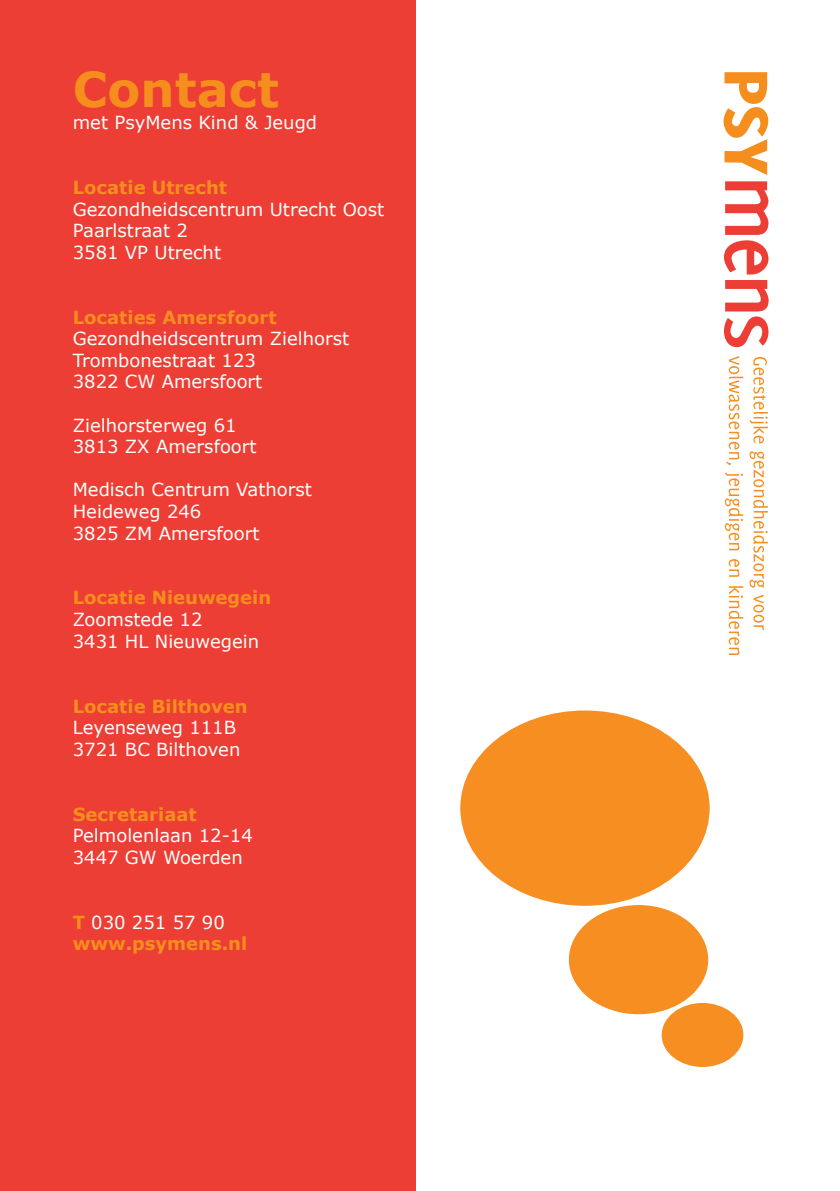
<style>
.page{position:relative;width:840px;height:1191px;background:#fff}
.page>*{position:absolute;margin:0;border:0;box-sizing:border-box;transform-origin:0 0}
.t1{font:700 48px "Verdana";color:#f68e1e}
.t2{font:18px/21.6px "Verdana";color:#fff}
.t3{font:700 18px/21.6px "Verdana";color:#f68e1e}
.s1{font-weight:400;color:#fff}
</style>
<div class="page">
<div style="left:0;top:0;width:415px;height:1191px;background:#ec3e34"></div>
<svg style="left:723px;top:72px;width:44px;height:103px"></svg>
<svg style="left:724px;top:181px;width:44px;height:93px"></svg>
<svg style="left:724px;top:280px;width:44px;height:67px"></svg>
<svg style="left:749px;top:357px;width:18px;height:86px"></svg>
<svg style="left:749px;top:451px;width:18px;height:137px"></svg>
<svg style="left:753px;top:595px;width:10px;height:35px"></svg>
<svg style="left:726px;top:356px;width:16px;height:109px"></svg>
<svg style="left:724px;top:472px;width:18px;height:78px"></svg>
<svg style="left:728px;top:559px;width:11px;height:18px"></svg>
<svg style="left:728px;top:586px;width:14px;height:69px"></svg>
<div style="left:568px;top:905px;width:139px;height:109px;background:#f68e21;border-radius:50%"></div>
<div style="left:661px;top:1003px;width:82px;height:64px;background:#f68e21;border-radius:50%"></div>
<div style="left:460px;top:710px;width:249px;height:195px;background:#f68e21;border-radius:50%"></div>
<h1 class="t1" style="left:73px;top:56px;width:207px">Contact</h1>
<p class="t2" style="left:73px;top:112px;width:246px">met PsyMens Kind &amp; Jeugd</p>
<p class="t3" style="left:73px;top:176px;width:156px">Locatie Utrecht</p>
<p class="t2" style="left:73px;top:198px;width:313px">Gezondheidscentrum Utrecht Oost<br>Paarlstraat 2<br>3581 VP Utrecht</p>
<p class="t3" style="left:73px;top:306px;width:205px">Locaties Amersfoort</p>
<p class="t2" style="left:73px;top:328px;width:278px">Gezondheidscentrum Zielhorst<br>Trombonestraat 123<br>3822 CW Amersfoort</p>
<p class="t2" style="left:73px;top:414px;width:185px">Zielhorsterweg 61<br>3813 ZX Amersfoort</p>
<p class="t2" style="left:73px;top:479px;width:241px">Medisch Centrum Vathorst<br>Heideweg 246<br>3825 ZM Amersfoort</p>
<p class="t3" style="left:73px;top:587px;width:200px">Locatie Nieuwegein</p>
<p class="t2" style="left:73px;top:608px;width:188px">Zoomstede 12<br>3431 HL Nieuwegein</p>
<p class="t3" style="left:73px;top:695px;width:176px">Locatie Bilthoven</p>
<p class="t2" style="left:73px;top:716px;width:169px">Leyenseweg 111B<br>3721 BC Bilthoven</p>
<p class="t3" style="left:73px;top:803px;width:125px">Secretariaat</p>
<p class="t2" style="left:73px;top:824px;width:181px">Pelmolenlaan 12-14<br>3447 GW Woerden</p>
<p class="t3" style="left:73px;top:911px;width:176px">T <span class="s1">030 251 57 90 </span>www.psymens.nl</p>
</div>
